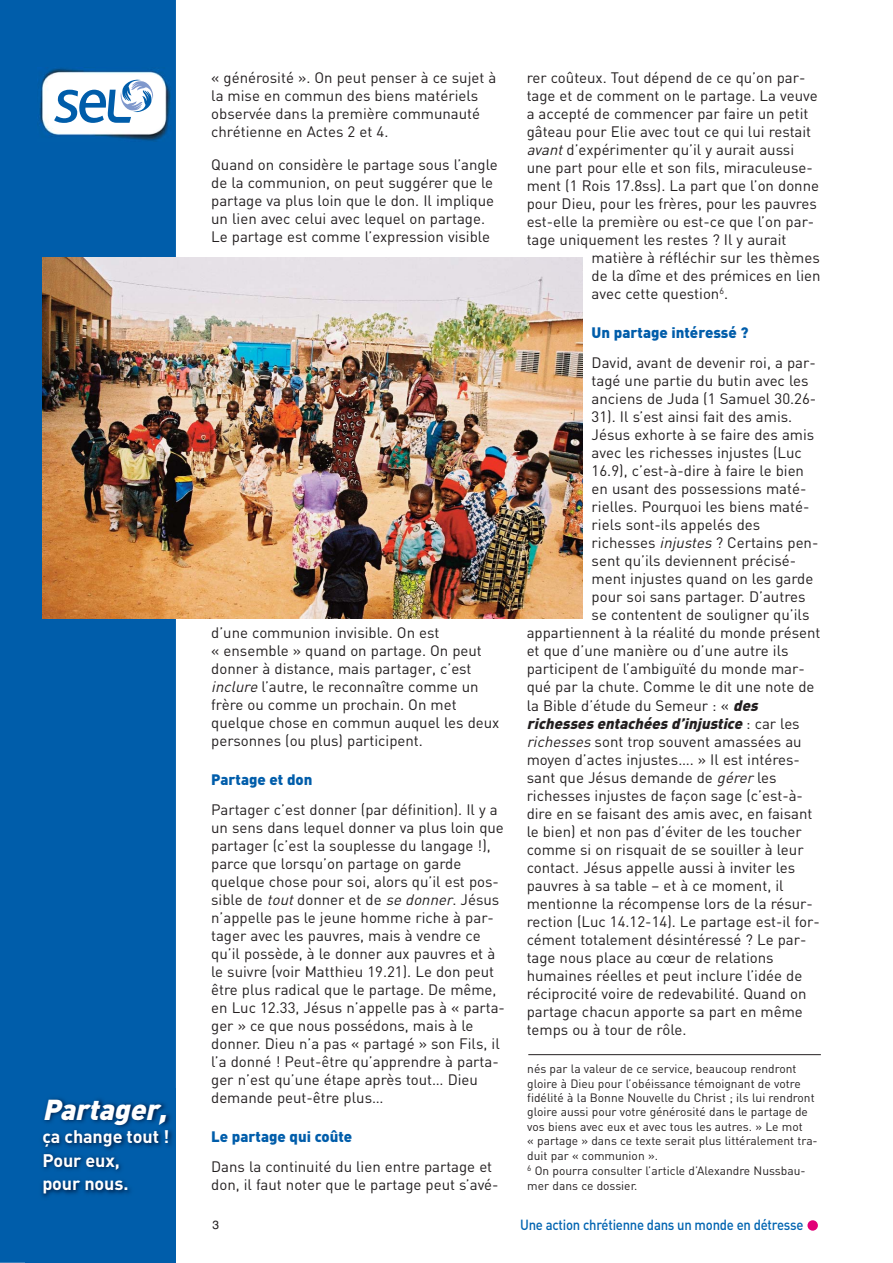
<style>
.page{position:relative;width:893px;height:1263px;background:#fff}
.page>*{position:absolute;margin:0;border:0;box-sizing:border-box;transform-origin:0 0}
.t1{font:italic 900 28.5px "DIN";color:#fff}
.t2{font:700 18px/23.5px "DIN";letter-spacing:-.005em;color:#fff}
.t3{font:15px/18px "DIN";color:#231f20}
.t4{font:900 15px "DIN";color:#005daa}
.t5{font:italic 900 15px "DIN";color:#231f20}
.t6{font:500 14.55px "DIN";letter-spacing:-.015em;color:#0064b1;scale:.9 1}
.t7{font:12px/14.4px "DIN";color:#231f20}
.t8{font:12px "Helvetica";color:#231f20}
.s1{font-style:italic}
.s2{font-weight:900;font-style:italic}
.s3{font-weight:400;font-style:normal}
</style>
<div class="page">
<hr style="left:528px;top:1054px;width:292px;height:1px;background:#231f20">
<div style="left:0;top:0;width:176px;height:1263px;background:#005daa"></div>
<div style="left:807px;top:1220px;width:10px;height:11px;background:#e20077;border-radius:50%"></div>
<img style="left:38px;top:68px;width:134px;height:73px">
<div style="left:50px;top:75px;width:113px;height:55px;background:#fff;border-radius:9px"></div>
<svg style="left:54px;top:79px;width:100px;height:44px"></svg>
<img style="left:26px;top:1088px;width:150px;height:175px">
<img style="left:42px;top:257px;width:540px;height:361px">
<h1 class="t1" style="left:42px;top:1099px;width:131px">Partager,</h1>
<p class="t2" style="left:42px;top:1127px;width:128px">ça change tout !<br>Pour eux,<br>pour nous.</p>
<p class="t3" style="left:211px;top:70px;width:287px">« générosité ». On peut penser à ce sujet à la mise en commun des biens matériels observée dans la première communauté chrétienne en Actes 2 et 4.</p>
<p class="t3" style="left:211px;top:157px;width:288px">Quand on considère le partage sous l’angle de la communion, on peut suggérer que le partage va plus loin que le don. Il implique un lien avec celui avec lequel on partage.<br>Le partage est comme l’expression visible</p>
<p class="t3" style="left:211px;top:625px;width:290px">d’une communion invisible. On est<br>« ensemble » quand on partage. On peut donner à distance, mais partager, c’est <span class="s1">inclure</span>l’autre, le reconnaître comme un frère ou comme un prochain. On met quelque chose en commun auquel les deux personnes (ou plus) participent.</p>
<p class="t4" style="left:211px;top:774px;width:103px">Partage et don</p>
<p class="t3" style="left:211px;top:802px;width:295px">Partager c’est donner (par définition). Il y a un sens dans lequel donner va plus loin que partager (c’est la souplesse du langage !), parce que lorsqu’on partage on garde quelque chose pour soi, alors qu’il est pos&shy;sible de <span class="s1">tout</span>donner et de <span class="s1">se donner</span>. Jésus n’appelle pas le jeune homme riche à par&shy;tager avec les pauvres, mais à vendre ce qu’il possède, à le donner aux pauvres et à le suivre (voir Matthieu 19.21). Le don peut être plus radical que le partage. De même, en Luc 12.33, Jésus n’appelle pas à « parta&shy;ger » ce que nous possédons, mais à le donner. Dieu n’a pas « partagé » son Fils, il l’a donné ! Peut-être qu’apprendre à parta&shy;ger n’est qu’une étape après tout… Dieu demande peut-être plus…</p>
<p class="t4" style="left:211px;top:1131px;width:143px">Le partage qui coûte</p>
<p class="t3" style="left:211px;top:1159px;width:289px">Dans la continuité du lien entre partage et don, il faut noter que le partage peut s’avé-</p>
<p class="t3" style="left:526px;top:70px;width:280px">rer coûteux. Tout dépend de ce qu’on par-</p>
<p class="t3" style="left:526px;top:88px;width:292px">tage et de comment on le partage. La veuve</p>
<p class="t3" style="left:526px;top:106px;width:283px">a accepté de commencer par faire un petit</p>
<p class="t3" style="left:526px;top:124px;width:286px">gâteau pour Elie avec tout ce qui lui restait</p>
<p class="t3" style="left:526px;top:142px;width:269px"><span class="s1">avant</span>d’expérimenter qu’il y aurait aussi</p>
<p class="t3" style="left:526px;top:160px;width:287px">une part pour elle et son fils, miraculeuse-</p>
<p class="t3" style="left:526px;top:178px;width:294px">ment (1 Rois 17.8ss). La part que l’on donne</p>
<p class="t3" style="left:526px;top:196px;width:292px">pour Dieu, pour les frères, pour les pauvres</p>
<p class="t3" style="left:526px;top:214px;width:289px">est-elle la première ou est-ce que l’on par-</p>
<p class="t3" style="left:526px;top:232px;width:261px">tage uniquement les restes ? Il y aurait</p>
<p class="t3" style="left:591px;top:250px;width:230px">matière à réfléchir sur les thèmes</p>
<p class="t3" style="left:591px;top:268px;width:230px">de la dîme et des prémices en lien</p>
<p class="t3" style="left:591px;top:286px;width:138px">avec cette question<sup>6</sup>.</p>
<p class="t4" style="left:591px;top:327px;width:158px">Un partage intéressé ?</p>
<p class="t3" style="left:591px;top:356px;width:226px">David, avant de devenir roi, a par-</p>
<p class="t3" style="left:591px;top:374px;width:218px">tagé une partie du butin avec les</p>
<p class="t3" style="left:591px;top:392px;width:226px">anciens de Juda (1 Samuel 30.26-</p>
<p class="t3" style="left:591px;top:410px;width:202px">31). Il s’est ainsi fait des amis.</p>
<p class="t3" style="left:591px;top:428px;width:224px">Jésus exhorte à se faire des amis</p>
<p class="t3" style="left:591px;top:446px;width:212px">avec les richesses injustes (Luc</p>
<p class="t3" style="left:591px;top:464px;width:214px">16.9), c’est-à-dire à faire le bien</p>
<p class="t3" style="left:591px;top:482px;width:216px">en usant des possessions maté-</p>
<p class="t3" style="left:591px;top:500px;width:219px">rielles. Pourquoi les biens maté-</p>
<p class="t3" style="left:591px;top:518px;width:170px">riels sont-ils appelés des</p>
<p class="t3" style="left:591px;top:536px;width:228px">richesses <span class="s1">injustes</span>? Certains pen-</p>
<p class="t3" style="left:591px;top:554px;width:206px">sent qu’ils deviennent précisé-</p>
<p class="t3" style="left:591px;top:572px;width:223px">ment injustes quand on les garde</p>
<p class="t3" style="left:591px;top:590px;width:215px">pour soi sans partager. D’autres</p>
<p class="t3" style="left:591px;top:608px;width:219px">se contentent de souligner qu’ils</p>
<p class="t3" style="left:526px;top:626px;width:295px">appartiennent à la réalité du monde présent</p>
<p class="t3" style="left:526px;top:644px;width:263px">et que d’une manière ou d’une autre ils</p>
<p class="t3" style="left:526px;top:662px;width:280px">participent de l’ambiguïté du monde mar-</p>
<p class="t3" style="left:526px;top:680px;width:289px">qué par la chute. Comme le dit une note de</p>
<p class="t3" style="left:526px;top:698px;width:235px">la Bible d’étude du Semeur : « <span class="s2">des</span></p>
<p class="t5" style="left:526px;top:719px;width:274px">richesses entachées d’injustice <span class="s3">: c a r le s</span></p>
<p class="t3" style="left:526px;top:735px;width:276px"><span class="s1">richesses</span>sont trop souvent amassées au</p>
<p class="t3" style="left:526px;top:753px;width:275px">moyen d’actes injustes…. » Il est intéres-</p>
<p class="t3" style="left:526px;top:771px;width:251px">sant que Jésus demande de <span class="s1">gérer</span>les</p>
<p class="t3" style="left:526px;top:789px;width:278px">richesses injustes de façon sage (c’est-à-</p>
<p class="t3" style="left:526px;top:807px;width:287px">dire en se faisant des amis avec, en faisant</p>
<p class="t3" style="left:526px;top:825px;width:276px">le bien) et non pas d’éviter de les toucher</p>
<p class="t3" style="left:526px;top:843px;width:278px">comme si on risquait de se souiller à leur</p>
<p class="t3" style="left:526px;top:861px;width:270px">contact. Jésus appelle aussi à inviter les</p>
<p class="t3" style="left:526px;top:879px;width:258px">pauvres à sa table – et à ce moment, il</p>
<p class="t3" style="left:526px;top:897px;width:288px">mentionne la récompense lors de la résur-</p>
<p class="t3" style="left:526px;top:915px;width:295px">rection (Luc 14.12-14). Le partage est-il for-</p>
<p class="t3" style="left:526px;top:933px;width:281px">cément totalement désintéressé ? Le par-</p>
<p class="t3" style="left:526px;top:951px;width:248px">tage nous place au cœur de relations</p>
<p class="t3" style="left:526px;top:969px;width:277px">humaines réelles et peut inclure l’idée de</p>
<p class="t3" style="left:526px;top:987px;width:281px">réciprocité voire de redevabilité. Quand on</p>
<p class="t3" style="left:526px;top:1005px;width:278px">partage chacun apporte sa part en même</p>
<p class="t3" style="left:526px;top:1023px;width:161px">temps ou à tour de rôle.</p>
<p class="t7" style="left:527px;top:1063px;width:292px">nés par la valeur de ce service, beaucoup rendront gloire à Dieu pour l’obéissance témoignant de votre fidélité à la Bonne Nouvelle du Christ ; ils lui rendront gloire aussi pour votre générosité dans le partage de vos biens avec eux et avec tous les autres. » Le mot<br>« partage » dans ce texte serait plus littéralement tra&shy;duit par « communion ».</p>
<p class="t7" style="left:527px;top:1165px;width:280px;line-height:15px"><sup>6</sup> On pourra consulter l’article d’Alexandre Nussbau&shy;mer dans ce dossier.</p>
<p class="t8" style="left:212px;top:1220px;width:8px">3</p>
<p class="t6" style="left:520px;top:1219px;width:316px">Une action chrétienne dans un monde en détresse</p>
</div>
